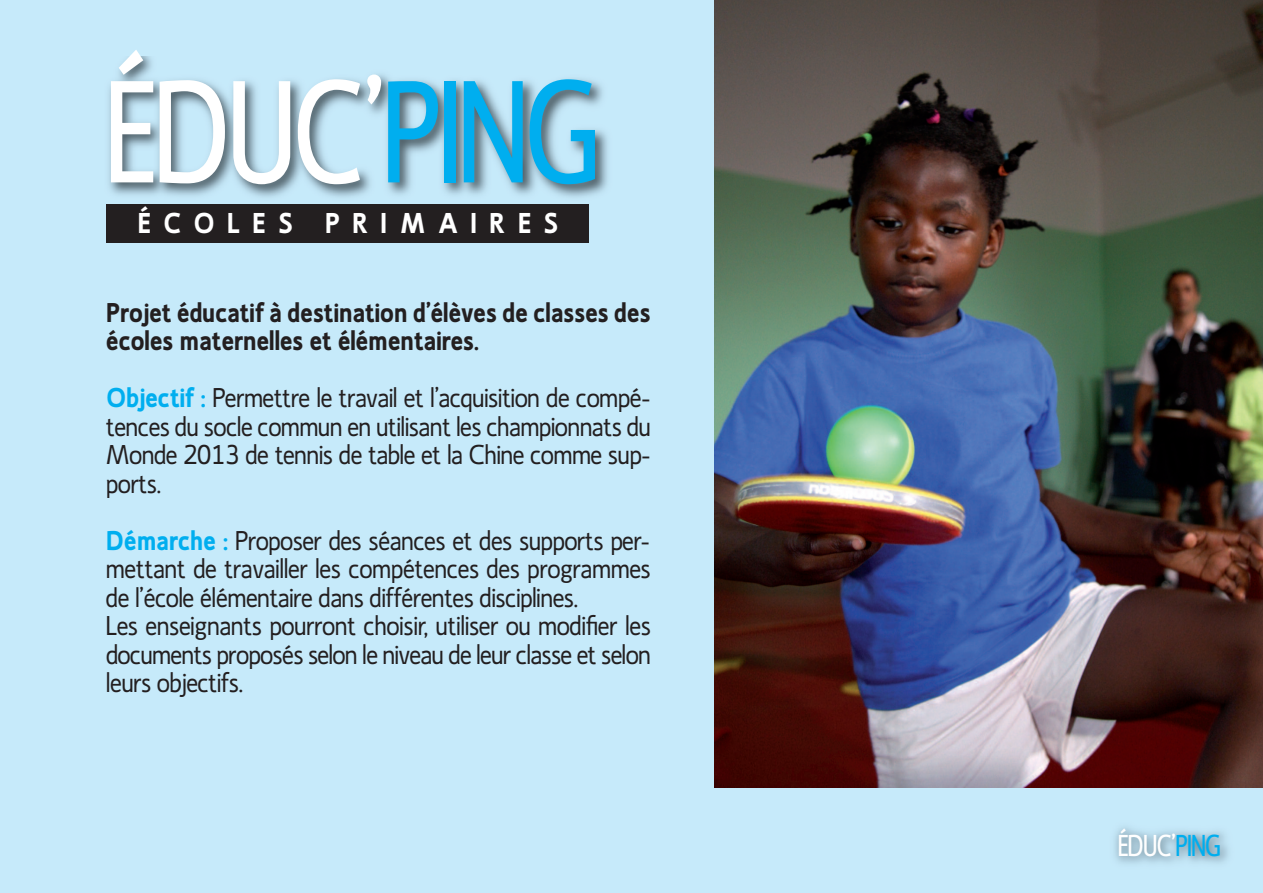
<style>
.page{position:relative;width:1263px;height:893px;background:#c6eafa}
.page>*{position:absolute;margin:0;border:0;box-sizing:border-box;transform-origin:0 0}
.t1{font:144px "Ligurino Condensed";color:#fff}
.t2{font:30px "Ligurino Condensed";color:#fff}
.t3{font:700 28.5px "Ligurino";letter-spacing:.45em;color:#fff}
.t4{font:27px/28.5px "Ligurino";color:#231f20;text-align:justify}
.t5{font:700 27px/28.5px "Ligurino";color:#231f20}
.s1{color:#00aeef}
.s2{font-weight:700;color:#00aeef}
</style>
<div class="page">
<img style="left:106px;top:57px;width:502px;height:186px">
<img style="left:714px;top:0;width:549px;height:787px">
<div style="left:106px;top:204px;width:483px;height:38px;background:#231f20"></div>
<h1 class="t1" style="left:106px;top:50px;width:494px">ÉDUC’<span class="s1">PING</span></h1>
<p class="t3" style="left:138px;top:206px;width:422px">ÉCOLES PRIMAIRES</p>
<p class="t5" style="left:106px;top:297px;width:546px">Projet éducatif à destination d’élèves de classes des écoles maternelles et élémentaires.</p>
<p class="t4" style="left:106px;top:383px;width:546px"><span class="s2">Objectif :</span> Permettre le travail et l’acquisition de compé&shy;tences du socle commun en utilisant les championnats du Monde 2013 de tennis de table et la Chine comme sup&shy;ports.</p>
<p class="t4" style="left:106px;top:526px;width:546px;text-align:left"><span class="s2">Démarche :</span> Proposer des séances et des supports per&shy;mettant de travailler les compétences des programmes de l’école élémentaire dans différentes disciplines.<br>Les enseignants pourront choisir, utiliser ou modifier les documents proposés selon le niveau de leur classe et selon leurs objectifs.</p>
<p class="t2" style="left:1118px;top:828px;width:104px">ÉDUC’<span class="s1">PING</span></p>
</div>
